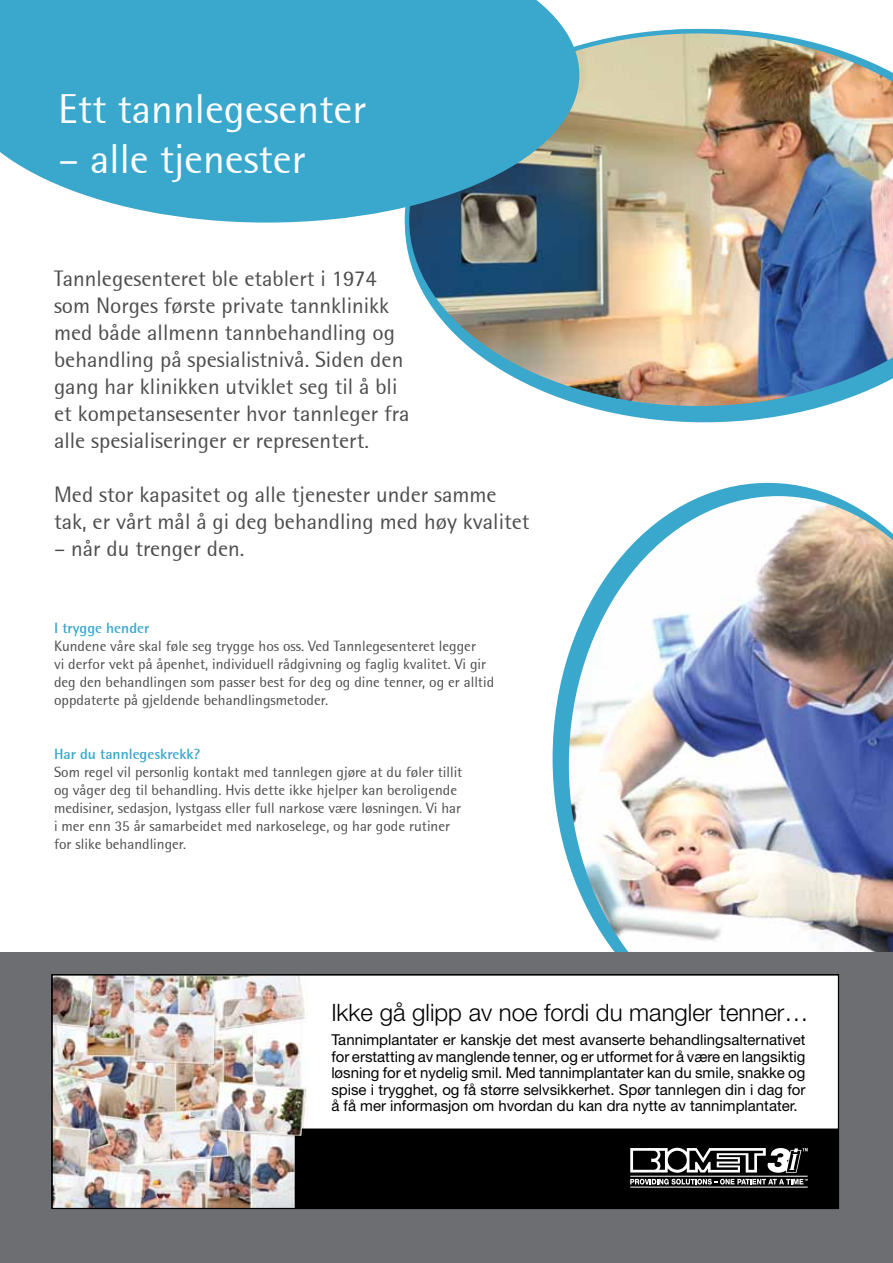
<style>
.page{position:relative;width:893px;height:1263px;background:#fff}
.page>*{position:absolute;margin:0;border:0;box-sizing:border-box;transform-origin:0 0}
.t1{font:42px "Rotis Semi Sans 55";color:#fff}
.t2{font:300 24px "Helvetica Neue LT Std";color:#000}
.t3{font:22.5px/27px "Rotis Semi Sans 55";color:#4d4d4f}
.t4{font:15px/18px "Rotis Semi Sans 55";color:#4d4d4f}
.t5{font:15px/16.5px "Helvetica Neue LT Std";color:#000;text-align:justify}
.t6{font:700 15px "Rotis Semi Sans 65";color:#3aa7cd}
</style>
<div class="page">
<svg style="left:553px;top:483px;width:270px;height:364px"></svg>
<img style="left:564px;top:492px;width:329px;height:460px">
<div style="left:0;top:952px;width:893px;height:311px;background:#6d6e71"></div>
<div style="left:52px;top:975px;width:787px;height:233px;background:#fff"></div>
<img style="left:55px;top:978px;width:253px;height:227px">
<svg style="left:295px;top:1128px;width:542px;height:79px;background:#101010"></svg>
<hr style="left:630px;top:1176px;width:178px;height:1px;background:#fff">
<hr style="left:630px;top:1187px;width:178px;height:1px;background:#fff">
<div style="left:52px;top:974px;width:787px;height:235px;border:1px solid #000"></div>
<svg style="left:600px;top:410px;width:208px;height:12px;fill:#3aa7cd"></svg>
<img style="left:405px;top:29px;width:488px;height:381px">
<svg style="left:0;top:0;width:579px;height:223px;background:#47a7c9"></svg>
<h1 class="t1" style="left:58px;top:84px;width:310px">Ett tannlegesenter</h1>
<h1 class="t1" style="left:58px;top:134px;width:249px">– alle tjenester</h1>
<p class="t3" style="left:54px;top:264px;width:357px">Tannlegesenteret ble etablert i 1974 som Norges første private tannklinikk med både allmenn tannbehandling og behandling på spesialistnivå. Siden den gang har klinikken utviklet seg til å bli et kompetansesenter hvor tannleger fra alle spesialiseringer er representert.</p>
<h3 class="t3" style="left:54px;top:480px;width:477px">Med stor kapasitet og alle tjenester under samme tak, er vårt mål å gi deg behandling med høy kvalitet</h3>
<h3 class="t3" style="left:54px;top:534px;width:192px">– når du trenger den.</h3>
<p class="t6" style="left:54px;top:619px;width:97px">I trygge hender</p>
<p class="t4" style="left:54px;top:637px;width:442px">Kundene våre skal føle seg trygge hos oss. Ved Tannlegesenteret legger<br>vi derfor vekt på åpenhet, individuell rådgivning og faglig kvalitet. Vi gir deg den behandlingen som passer best for deg og dine tenner, og er alltid oppdaterte på gjeldende behandlingsmetoder.</p>
<p class="t6" style="left:54px;top:745px;width:148px">Har du tannlegeskrekk?</p>
<p class="t4" style="left:54px;top:763px;width:410px">Som regel vil personlig kontakt med tannlegen gjøre at du føler tillit og våger deg til behandling. Hvis dette ikke hjelper kan beroligende medisiner, sedasjon, lystgass eller full narkose være løsningen. Vi har i mer enn 35 år samarbeidet med narkoselege, og har gode rutiner for slike behandlinger.</p>
<h2 class="t2" style="left:331px;top:998px;width:479px">Ikke gå glipp av noe fordi du mangler tenner…</h2>
<p class="t5" style="left:331px;top:1032px;width:476px">Tannimplantater er kanskje det mest avanserte behandlingsalternativet for erstatting av manglende tenner, og er utformet for å være en langsiktig løsning for et nydelig smil. Med tannimplantater kan du smile, snakke og spise i trygghet, og få større selvsikkerhet. Spør tannlegen din i dag for å få mer informasjon om hvordan du kan dra nytte av tannimplantater.</p>
</div>
